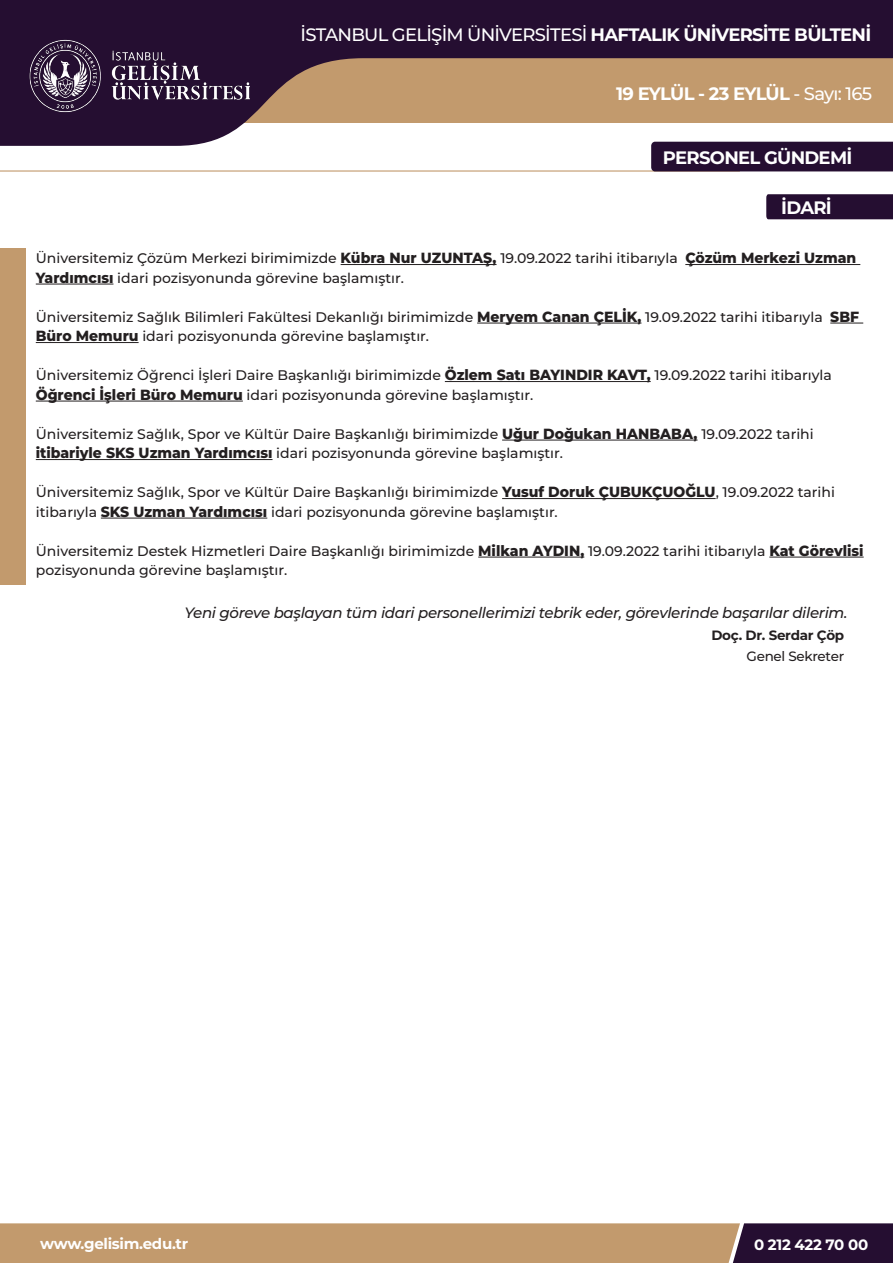
<style>
.page{position:relative;width:893px;height:1263px;background:#fff}
.page>*{position:absolute;margin:0;border:0;box-sizing:border-box;transform-origin:0 0}
.t1{font:500 18px "Montserrat";letter-spacing:-.04em;color:#fff}
.t2{font:700 18px "Montserrat";letter-spacing:-.04em;color:#fff}
.t3{font:italic 500 15px "Montserrat";letter-spacing:-.02em;color:#231f20}
.t4{font:700 15px "Montserrat";letter-spacing:-.02em;color:#fff}
.t5{font:500 13.95px/19.5px "Montserrat";color:#231f20}
.t6{font:700 13.5px "Montserrat";letter-spacing:-.02em;color:#231f20}
.t7{font:500 13.5px "Montserrat";letter-spacing:-.02em;color:#231f20}
.s1{font-weight:700}
.s2{font-weight:500}
.s3{font-weight:800;font-size:14.7px}
</style>
<div class="page">
<svg style="left:0;top:0;width:893px;height:146px;background:#785e60"></svg>
<svg style="left:0;top:1223px;width:893px;height:40px;background:#a78364"></svg>
<hr style="left:0;top:170px;width:740px;height:2px;background:#c29a6d">
<div style="left:651px;top:142px;width:242px;height:29px;background:#250e31"></div>
<img style="left:21px;top:35px;width:228px;height:79px">
<div style="left:0;top:248px;width:25px;height:337px;background:#c29a6d"></div>
<div style="left:766px;top:194px;width:127px;height:25px;background:#250e31"></div>
<hr style="left:341px;top:264px;width:156px;height:1px;background:#231f20">
<hr style="left:685px;top:264px;width:175px;height:1px;background:#231f20">
<hr style="left:36px;top:284px;width:77px;height:1px;background:#231f20">
<hr style="left:477px;top:323px;width:164px;height:1px;background:#231f20">
<hr style="left:830px;top:323px;width:33px;height:1px;background:#231f20">
<hr style="left:36px;top:342px;width:103px;height:1px;background:#231f20">
<hr style="left:445px;top:381px;width:206px;height:1px;background:#231f20">
<hr style="left:36px;top:401px;width:207px;height:1px;background:#231f20">
<hr style="left:502px;top:440px;width:196px;height:1px;background:#231f20">
<hr style="left:36px;top:459px;width:237px;height:1px;background:#231f20">
<hr style="left:502px;top:498px;width:214px;height:1px;background:#231f20">
<hr style="left:101px;top:518px;width:166px;height:1px;background:#231f20">
<hr style="left:478px;top:557px;width:106px;height:1px;background:#231f20">
<hr style="left:769px;top:557px;width:95px;height:1px;background:#231f20">
<p class="t1" style="left:301px;top:22px;width:572px">İSTANBUL GELİŞİM ÜNİVERSİTESİ <span class="s1">HAFTALIK ÜNİVERSİTE BÜLTENİ</span></p>
<p class="t2" style="left:616px;top:80px;width:257px">19 EYLÜL - 23 EYLÜL <span class="s2">- Sayı: 165</span></p>
<p class="t2" style="left:663px;top:144px;width:191px">PERSONEL GÜNDEMİ</p>
<p class="t2" style="left:781px;top:195px;width:52px">İDARİ</p>
<p class="t5" style="left:36px;top:248px;width:822px">Üniversitemiz Çözüm Merkezi birimimizde <span class="s3">Kübra Nur UZUNTAŞ,</span> 19.09.2022 tarihi itibarıyla <span class="s3">Çözüm Merkezi Uzman<br>Yardımcısı</span> idari pozisyonunda görevine başlamıştır.</p>
<p class="t5" style="left:36px;top:306px;width:825px">Üniversitemiz Sağlık Bilimleri Fakültesi Dekanlığı birimimizde <span class="s3">Meryem Canan ÇELİK,</span> 19.09.2022 tarihi itibarıyla <span class="s3">SBF<br>Büro Memuru</span> idari pozisyonunda görevine başlamıştır.</p>
<p class="t5" style="left:36px;top:365px;width:798px">Üniversitemiz Öğrenci İşleri Daire Başkanlığı birimimizde <span class="s3">Özlem Satı BAYINDIR KAVT,</span> 19.09.2022 tarihi itibarıyla<br><span class="s3">Öğrenci İşleri Büro Memuru</span> idari pozisyonunda görevine başlamıştır.</p>
<p class="t5" style="left:36px;top:423px;width:779px">Üniversitemiz Sağlık, Spor ve Kültür Daire Başkanlığı birimimizde <span class="s3">Uğur Doğukan HANBABA,</span> 19.09.2022 tarihi <span class="s3">itibariyle SKS Uzman Yardımcısı</span> idari pozisyonunda görevine başlamıştır.</p>
<p class="t5" style="left:36px;top:482px;width:801px">Üniversitemiz Sağlık, Spor ve Kültür Daire Başkanlığı birimimizde <span class="s3">Yusuf Doruk ÇUBUKÇUOĞLU</span>, 19.09.2022 tarihi itibarıyla <span class="s3">SKS Uzman Yardımcısı</span> idari pozisyonunda görevine başlamıştır.</p>
<p class="t5" style="left:36px;top:540px;width:829px">Üniversitemiz Destek Hizmetleri Daire Başkanlığı birimimizde <span class="s3">Milkan AYDIN,</span> 19.09.2022 tarihi itibarıyla <span class="s3">Kat Görevlisi </span>pozisyonunda görevine başlamıştır.</p>
<p class="t3" style="left:185px;top:602px;width:664px">Yeni göreve başlayan tüm idari personellerimizi tebrik eder, görevlerinde başarılar dilerim.</p>
<p class="t6" style="left:711px;top:625px;width:134px">Doç. Dr. Serdar Çöp</p>
<p class="t7" style="left:746px;top:646px;width:99px">Genel Sekreter</p>
<p class="t4" style="left:40px;top:1233px;width:150px">www.gelisim.edu.tr</p>
<p class="t4" style="left:754px;top:1234px;width:116px">0 212 422 70 00</p>
</div>
